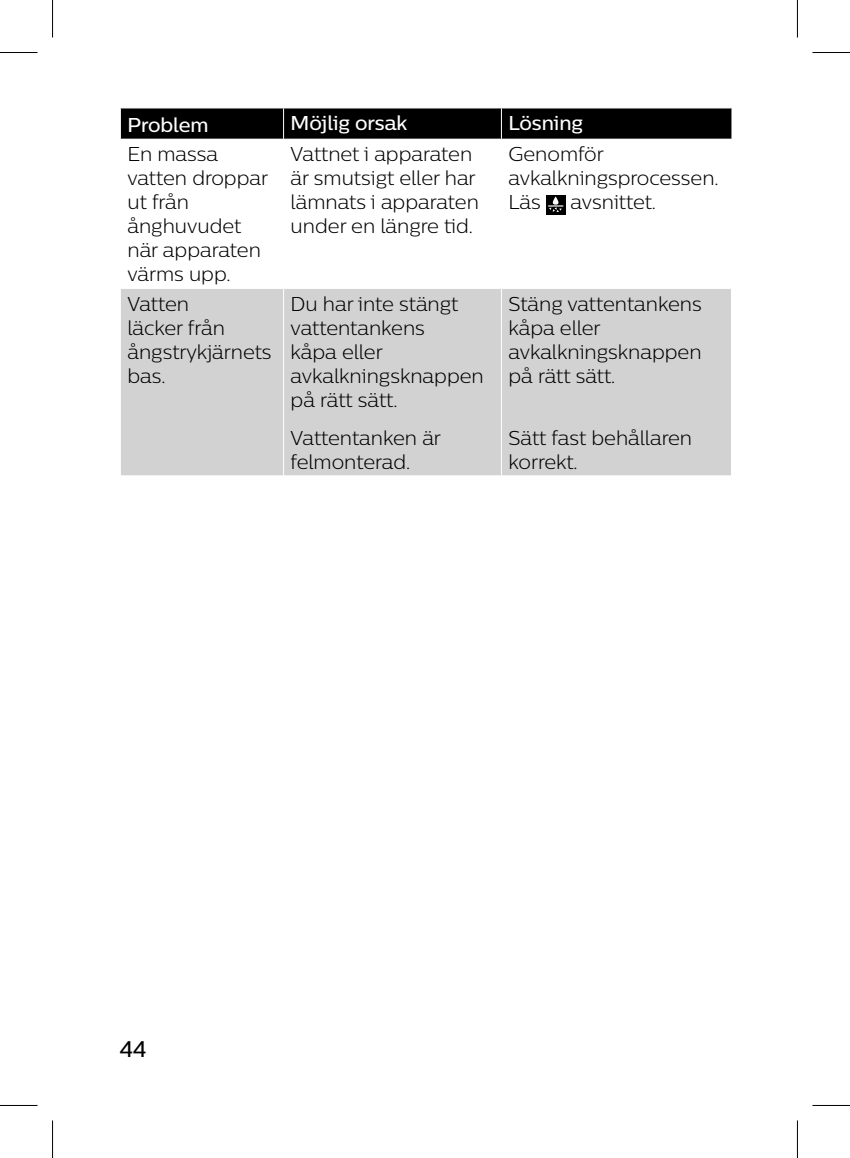
<style>
.page{position:relative;width:850px;height:1158px;background:#fff}
.page>*{position:absolute;margin:0;border:0;box-sizing:border-box;transform-origin:0 0}
.t1{font:500 22.5px "Centrale Sans";color:#000}
.t2{font:300 20px/24px "Centrale Sans";color:#000}
.TABEL_kopjes{font:500 20px "Centrale Sans";color:#fff}
</style>
<div class="page">
<div style="left:121px;top:108px;width:610px;height:31px;background:#000"></div>
<div style="left:121px;top:289px;width:609px;height:186px;background:#d2d2d2"></div>
<hr style="left:283px;top:289px;width:1px;height:186px;background:#fff">
<hr style="left:500px;top:289px;width:1px;height:186px;background:#fff">
<hr style="left:283px;top:108px;width:1px;height:31px;background:#fff">
<hr style="left:500px;top:108px;width:1px;height:31px;background:#fff">
<div style="left:545px;top:195px;width:20px;height:19px;background:#000"></div>
<svg style="left:548px;top:196px;width:15px;height:16px"></svg>
<hr style="left:0;top:52px;width:38px;height:1px;background:#000">
<hr style="left:812px;top:52px;width:37px;height:1px;background:#000">
<hr style="left:0;top:1104px;width:38px;height:1px;background:#000">
<hr style="left:812px;top:1104px;width:37px;height:1px;background:#000">
<hr style="left:52px;top:0;width:1px;height:38px;background:#000">
<hr style="left:52px;top:1120px;width:1px;height:37px;background:#000">
<hr style="left:796px;top:0;width:1px;height:38px;background:#000">
<hr style="left:796px;top:1120px;width:1px;height:37px;background:#000">
<p class="TABEL_kopjes" style="left:127px;top:112px;width:83px">Problem</p>
<p class="TABEL_kopjes" style="left:290px;top:110px;width:118px">Möjlig orsak</p>
<p class="TABEL_kopjes" style="left:508px;top:110px;width:76px">Lösning</p>
<p class="t2" style="left:127px;top:142px;width:142px">En massa vatten droppar ut från ånghuvudet när apparaten värms upp.</p>
<p class="t2" style="left:290px;top:142px;width:190px">Vattnet i apparaten är smutsigt eller har lämnats i apparaten under en längre tid.</p>
<p class="t2" style="left:508px;top:142px;width:211px">Genomför avkalkningsprocessen.<br>Läs</p>
<p class="t2" style="left:570px;top:190px;width:87px">avsnittet.</p>
<p class="t2" style="left:127px;top:291px;width:145px">Vatten<br>läcker från ångstrykjärnets bas.</p>
<p class="t2" style="left:290px;top:291px;width:194px">Du har inte stängt vattentankens<br>kåpa eller avkalkningsknappen på rätt sätt.</p>
<p class="t2" style="left:290px;top:425px;width:152px">Vattentanken är felmonterad.</p>
<p class="t2" style="left:508px;top:291px;width:195px">Stäng vattentankens kåpa eller avkalkningsknappen på rätt sätt.</p>
<p class="t2" style="left:508px;top:425px;width:185px">Sätt fast behållaren korrekt.</p>
<p class="t1" style="left:120px;top:1034px;width:28px">44</p>
</div>
